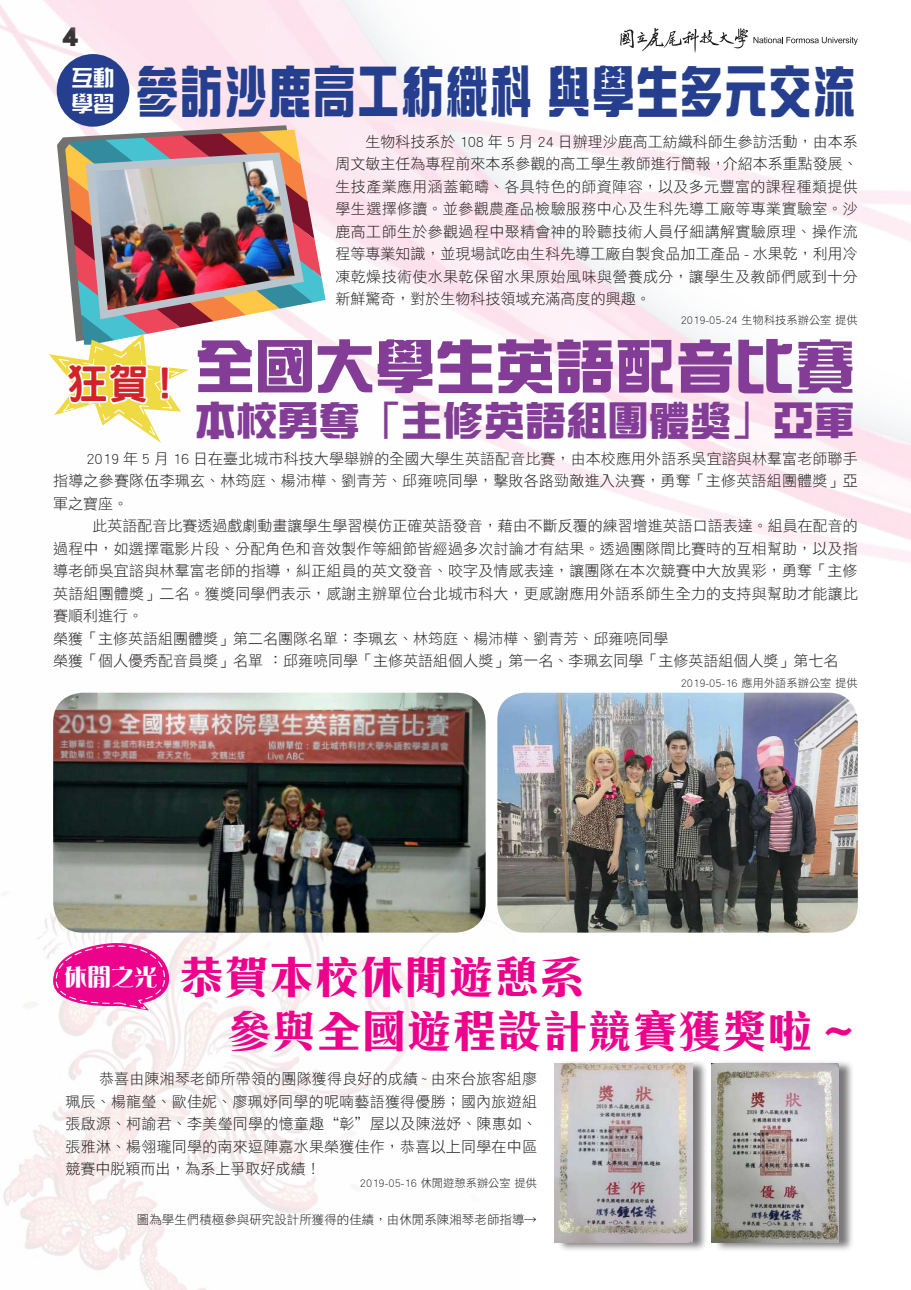
<style>
.page{position:relative;width:911px;height:1290px;background:#fff}
.page>*{position:absolute;margin:0;border:0;box-sizing:border-box;transform-origin:0 0}
.t1{font:700 60px "CJ Ngai HK";color:#833d96}
.t2{font:700 57.38px "CJ Ngai HK";letter-spacing:.04em;color:#253f8e;scale:.74 1}
.t3{font:700 45px/54.1px "C Hei 3 HK";color:#ed028c}
.t4{font:800 41.62px "Han Wang Hei";color:#d1232a}
.t5{font:700 41.25px "CJ Ngai HK";color:#833d96}
.t6{font:27.5px "DF Hei Std W12";color:#231f20}
.t7{font:21.25px/25.5px "Han Wang Zon Yi";color:#fff}
.t8{font:15px/22.5px "DF Hei Std W3";letter-spacing:.015em;color:#231f20;text-align:justify}
.t9{font:12.5px "DF Hei Std W3";color:#231f20}
.t10{font:11.25px "DF Hei Std W3";color:#231f20}
</style>
<div class="page">
<img style="left:3px;top:928px;width:520px;height:362px">
<img style="left:0;top:0;width:911px;height:928px">
<div style="left:57px;top:54px;width:72px;height:73px;background:#253f8e;border-radius:50%"></div>
<svg style="left:57px;top:125px;width:260px;height:5px"></svg>
<svg style="left:49px;top:130px;width:276px;height:467px"></svg>
<img style="left:497px;top:693px;width:360px;height:239px">
<img style="left:53px;top:693px;width:432px;height:239px">
<svg style="left:53px;top:941px;width:121px;height:69px"></svg>
<div style="left:556px;top:1060px;width:152px;height:192px;background:#231f20;opacity:.6"></div>
<img style="left:554px;top:1063px;width:138px;height:179px">
<div style="left:713px;top:1060px;width:141px;height:192px;background:#231f20;opacity:.6"></div>
<img style="left:711px;top:1063px;width:127px;height:179px">
<h3 class="t6" style="left:62px;top:21px;width:19px">4</h3>
<h3 class="t7" style="left:72px;top:65px;width:44px">互動學習</h3>
<h2 class="t2" style="left:136px;top:53px;width:973px">參訪沙鹿高工紡織科 與學生多元交流</h2>
<p class="t8" style="left:335px;top:130px;width:524px;text-indent:30px">生物科技系於 108 年 5 月 24 日辦理沙鹿高工紡織科師生參訪活動，由本系周文敏主任為專程前來本系參觀的高工學生教師進行簡報，介紹本系重點發展、生技產業應用涵蓋範疇、各具特色的師資陣容，以及多元豐富的課程種類提供學生選擇修讀。並參觀農產品檢驗服務中心及生科先導工廠等專業實驗室。沙鹿高工師生於參觀過程中聚精會神的聆聽技術人員仔細講解實驗原理、操作流程等專業知識，並現場試吃由生科先導工廠自製食品加工產品 - 水果乾，利用冷凍乾燥技術使水果乾保留水果原始風味與營養成分，讓學生及教師們感到十分新鮮驚奇，對於生物科技領域充滿高度的興趣。</p>
<p class="t10" style="left:680px;top:313px;width:178px">2019-05-24 生物科技系辦公室 提供</p>
<h3 class="t4" style="left:66px;top:362px;width:105px">狂賀 !</h3>
<h1 class="t1" style="left:195px;top:327px;width:662px">全國大學生英語配音比賽</h1>
<h3 class="t5" style="left:195px;top:393px;width:662px">本校勇奪「主修英語組團體獎」亞軍</h3>
<p class="t8" style="left:53px;top:447px;width:806px;text-indent:33px">2019 年 5 月 16 日在臺北城市科技大學舉辦的全國大學生英語配音比賽，由本校應用外語系吳宜諮與林羣富老師聯手指導之參賽隊伍李珮玄、林筠庭、楊沛樺、劉青芳、邱雍喨同學，擊敗各路勁敵進入決賽，勇奪「主修英語組團體獎」亞軍之寶座。</p>
<p class="t8" style="left:53px;top:514px;width:806px;text-align:left;text-indent:39px">此英語配音比賽透過戲劇動畫讓學生學習模仿正確英語發音，藉由不斷反覆的練習增進英語口語表達。組員在配音的過程中，如選擇電影片段、分配角色和音效製作等細節皆經過多次討論才有結果。透過團隊間比賽時的互相幫助，以及指導老師吳宜諮與林羣富老師的指導，糾正組員的英文發音、咬字及情感表達，讓團隊在本次競賽中大放異彩，勇奪「主修英語組團體獎」二名。獲獎同學們表示，感謝主辦單位台北城市科大，更感謝應用外語系師生全力的支持與幫助才能讓比賽順利進行。<br>榮獲「主修英語組團體獎」第二名團隊名單：李珮玄、林筠庭、楊沛樺、劉青芳、邱雍喨同學<br>榮獲「個人優秀配音員獎」名單 ：邱雍喨同學「主修英語組個人獎」第一名、李珮玄同學「主修英語組個人獎」第七名</p>
<p class="t10" style="left:680px;top:677px;width:178px">2019-05-16 應用外語系辦公室 提供</p>
<h3 class="t3" style="left:227px;top:947px;width:627px;text-indent:-163px"><sup>休閒之光</sup> 恭賀本校休閒遊憩系<br>參與全國遊程設計競賽獲獎啦 ~</h3>
<p class="t8" style="left:66px;top:1067px;width:473px;text-indent:33px">恭喜由陳湘琴老師所帶領的團隊獲得良好的成績 ~ 由來台旅客組廖珮辰、楊龍瑩、歐佳妮、廖珮妤同學的呢喃藝語獲得優勝；國內旅遊組張啟源、柯諭君、李美瑩同學的憶童趣“彰”屋以及陳滋妤、陳惠如、張雅淋、楊翎瓏同學的南來逗陣嘉水果榮獲佳作，恭喜以上同學在中區競賽中脫穎而出，為系上爭取好成績！</p>
<p class="t10" style="left:360px;top:1177px;width:178px">2019-05-16 休閒遊憩系辦公室 提供</p>
<p class="t9" style="left:137px;top:1213px;width:402px">圖為學生們積極參與研究設計所獲得的佳績，由休閒系陳湘琴老師指導→</p>
</div>
